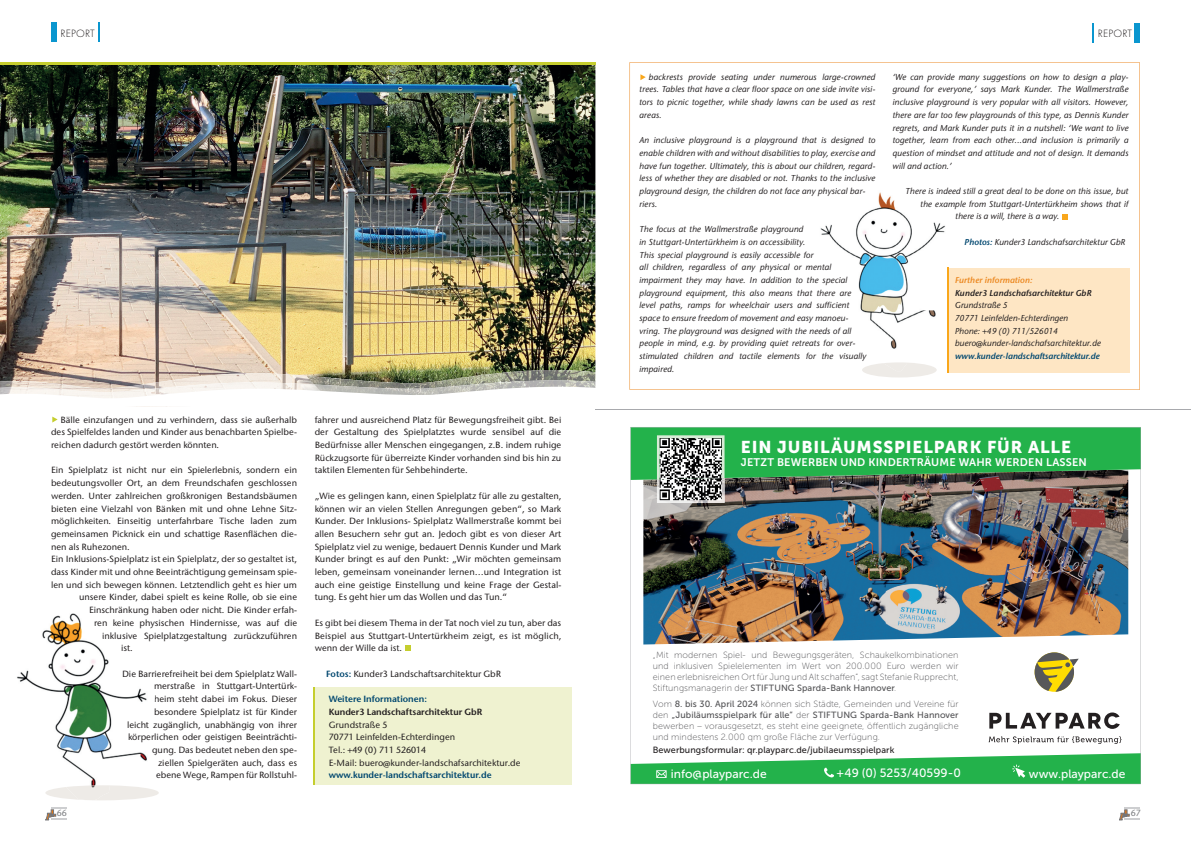
<style>
.page{position:relative;width:1191px;height:842px;background:#fff}
.page>*{position:absolute;margin:0;border:0;box-sizing:border-box;transform-origin:0 0}
.t1{font:17px "Museo Sans 900";letter-spacing:.05em;color:#fff}
.t2{font:12px "Museo Sans 500";color:#fff}
.t3{font:11px "Museo Sans 700";letter-spacing:.015em;color:#fff}
.t4{font:300 11px "Futura PT";letter-spacing:.015em;color:#231f20}
.t5{font:500 9px/12.7px "Stone Sans ITC";color:#231f20;text-align:justify}
.t6{font:9px/10.8px "Museo Sans 100";letter-spacing:.01em;color:#535355;text-align:justify}
.t7{font:9px "Museo Sans 500";letter-spacing:.01em;color:#535355}
.t8{font:600 9px "Stone Sans ITC";color:#00476f}
.t9{font:9px "Museo Sans 500";letter-spacing:.01em;color:#231f20}
.t10{font:600 9px "Stone Sans ITC";color:#231f20}
.t11{font:500 9px "Stone Sans ITC";color:#808285}
.t12{font:italic 500 8.6px/12.7px "Stone Sans ITC";letter-spacing:.015em;color:#231f20}
.t13{font:italic 600 8.6px "Stone Sans ITC";color:#00476f}
.t14{font:italic 600 8.6px "Stone Sans ITC";letter-spacing:.01em;color:#231f20}
.t15{font:italic 600 8.6px "Stone Sans ITC";letter-spacing:.01em;color:#ec8922}
.s1{font-weight:600;color:#00476f}
.s2{font-family:"Museo Sans 100"}
.s3{font-family:"Museo Sans 500"}
</style>
<div class="page">
<img style="left:0;top:64px;width:595px;height:306px">
<img style="left:0;top:370px;width:595px;height:2px">
<svg style="left:0;top:372px;width:596px;height:35px"></svg>
<div style="left:314px;top:687px;width:258px;height:98px;background:#eff2d0"></div>
<hr style="left:313px;top:687px;width:1px;height:98px;background:#c5ce2e">
<svg style="left:1092px;top:23px;width:1px;height:20px"></svg>
<div style="left:1134px;top:23px;width:5px;height:20px;background:#0a96cf"></div>
<div style="left:51px;top:23px;width:5px;height:19px;background:#0a96cf"></div>
<svg style="left:98px;top:23px;width:1px;height:19px"></svg>
<svg style="left:46px;top:807px;width:21px;height:13px"></svg>
<svg style="left:1119px;top:807px;width:21px;height:13px"></svg>
<hr style="left:0;top:62px;width:595px;height:2px;background:#c5ce2e">
<svg style="left:52px;top:417px;width:6px;height:6px"></svg>
<hr style="left:595px;top:409px;width:596px;height:1px;background:#a8a9ad">
<img style="left:630px;top:427px;width:510px;height:357px">
<img style="left:17px;top:613px;width:130px;height:172px">
<svg style="left:405px;top:645px;width:5px;height:6px"></svg>
<svg style="left:629px;top:62px;width:511px;height:328px"></svg>
<svg style="left:45px;top:785px;width:114px;height:15px"></svg>
<img style="left:66px;top:785px;width:44px;height:15px">
<svg style="left:862px;top:363px;width:74px;height:14px"></svg>
<img style="left:883px;top:362px;width:24px;height:9px">
<p class="t4" style="left:60px;top:28px;width:36px">REPORT</p>
<p class="t4" style="left:1097px;top:29px;width:36px">REPORT</p>
<p class="t5" style="left:51px;top:414px;width:248px;text-indent:9px">Bälle einzufangen und zu verhindern, dass sie außerhalb des Spielfeldes landen und Kinder aus benachbarten Spielbe&shy;reichen dadurch gestört werden könnten.</p>
<p class="t5" style="left:51px;top:465px;width:248px">Ein Spielplatz ist nicht nur ein Spielerlebnis, sondern ein</p>
<p class="t5" style="left:51px;top:478px;width:248px">bedeutungsvoller Ort, an dem Freundschafen geschlossen</p>
<p class="t5" style="left:51px;top:490px;width:248px">werden. Unter zahlreichen großkronigen Bestandsbäumen</p>
<p class="t5" style="left:51px;top:503px;width:248px">bieten eine Vielzahl von Bänken mit und ohne Lehne Sitz-</p>
<p class="t5" style="left:51px;top:516px;width:248px">möglichkeiten. Einseitig unterfahrbare Tische laden zum</p>
<p class="t5" style="left:51px;top:528px;width:248px">gemeinsamen Picknick ein und schattige Rasenflächen die-</p>
<p class="t5" style="left:51px;top:541px;width:80px">nen als Ruhezonen.</p>
<p class="t5" style="left:51px;top:554px;width:248px">Ein Inklusions-Spielplatz ist ein Spielplatz, der so gestaltet ist,</p>
<p class="t5" style="left:51px;top:566px;width:248px">dass Kinder mit und ohne Beeinträchtigung gemeinsam spie-</p>
<p class="t5" style="left:51px;top:579px;width:248px">len und sich bewegen können. Letztendlich geht es hier um</p>
<p class="t5" style="left:79px;top:592px;width:220px">unsere Kinder, dabei spielt es keine Rolle, ob sie eine</p>
<p class="t5" style="left:89px;top:605px;width:210px">Einschränkung haben oder nicht. Die Kinder erfah-</p>
<p class="t5" style="left:94px;top:617px;width:205px">ren keine physischen Hindernisse, was auf die</p>
<p class="t5" style="left:102px;top:630px;width:197px">inklusive Spielplatzgestaltung zurückzuführen</p>
<p class="t5" style="left:121px;top:643px;width:13px">ist.</p>
<p class="t5" style="left:122px;top:668px;width:177px;text-align:right">Die Barrierefreiheit bei dem Spielplatz Wall&shy;merstraße in Stuttgart-Untertürk-<br>heim steht dabei im Fokus. Dieser besondere Spielplatz ist für Kinder<br>leicht zugänglich, unabhängig von ihrer körperlichen oder geistigen Beeinträchti&shy;gung. Das bedeutet neben den spe-<br>ziellen Spielgeräten auch, dass es<br>ebene Wege, Rampen für Rollstuhl-</p>
<p class="t5" style="left:315px;top:414px;width:248px">fahrer und ausreichend Platz für Bewegungsfreiheit gibt. Bei der Gestaltung des Spielplatztes wurde sensibel auf die Bedürfnisse aller Menschen eingegangen, z.B. indem ruhige Rückzugsorte für überreizte Kinder vorhanden sind bis hin zu taktilen Elementen für Sehbehinderte.</p>
<p class="t5" style="left:315px;top:490px;width:248px">„Wie es gelingen kann, einen Spielplatz für alle zu gestalten, können wir an vielen Stellen Anregungen geben“, so Mark Kunder. Der Inklusions- Spielplatz Wallmerstraße kommt bei allen Besuchern sehr gut an. Jedoch gibt es von dieser Art Spielplatz viel zu wenige, bedauert Dennis Kunder und Mark Kunder bringt es auf den Punkt: „Wir möchten gemeinsam leben, gemeinsam voneinander lernen…und Integration ist auch eine geistige Einstellung und keine Frage der Gestal&shy;tung. Es geht hier um das Wollen und das Tun.“</p>
<p class="t5" style="left:315px;top:617px;width:248px">Es gibt bei diesem Thema in der Tat noch viel zu tun, aber das Beispiel aus Stuttgart-Untertürkheim zeigt, es ist möglich, wenn der Wille da ist.</p>
<p class="t5" style="left:326px;top:668px;width:177px"><span class="s1">Fotos:</span> Kunder3 Landschaftsarchitektur GbR</p>
<p class="t8" style="left:329px;top:696px;width:100px">Weitere Informationen:</p>
<p class="t10" style="left:329px;top:708px;width:155px">Kunder3 Landschaftsarchitektur GbR</p>
<p class="t5" style="left:329px;top:719px;width:193px;text-align:left">Grundstraße 5<br>70771 Leinfelden-Echterdingen<br>Tel.: +49 (0) 711 526014<br>E-Mail: buero@kunder-landschafsarchitektur.de</p>
<p class="t8" style="left:329px;top:772px;width:164px">www.kunder-landschaftsarchitektur.de</p>
<p class="t12" style="left:639px;top:71px;width:238px;text-align:justify;text-indent:9px">backrests provide seating under numerous large-crowned trees. Tables that have a clear floor space on one side invite visi&shy;tors to picnic together, while shady lawns can be used as rest areas.</p>
<p class="t12" style="left:639px;top:135px;width:238px">An inclusive playground is a playground that is designed to enable children with and without disabilities to play, exercise and have fun together. Ultimately, this is about our children, regard&shy;less of whether they are disabled or not. Thanks to the inclusive playground design, the children do not face any physical bar&shy;riers.</p>
<p class="t12" style="left:639px;top:224px;width:229px">The focus at the Wallmerstraße playground<br>in Stuttgart-Untertürkheim is on accessibility.<br>This special playground is easily accessible for<br>all children, regardless of any physical or mental impairment they may have. In addition to the special playground equipment, this also means that there are level paths, ramps for wheelchair users and sufficient space to ensure freedom of movement and easy manoeu&shy;vring. The playground was designed with the needs of all people in mind, e.g. by providing quiet retreats for over&shy;stimulated children and tactile elements for the visually impaired.</p>
<p class="t12" style="left:892px;top:71px;width:237px;text-align:justify">‘We can provide many suggestions on how to design a play&shy;ground for everyone,’ says Mark Kunder. The Wallmerstraße inclusive playground is very popular with all visitors. However, there are far too few playgrounds of this type, as Dennis Kunder regrets, and Mark Kunder puts it in a nutshell: ‘We want to live together, learn from each other...and inclusion is primarily a question of mindset and attitude and not of design. It demands will and action.’</p>
<p class="t12" style="left:905px;top:186px;width:224px">There is indeed still a great deal to be done on this issue, but</p>
<p class="t12" style="left:920px;top:198px;width:210px">the example from Stuttgart-Untertürkheim shows that if</p>
<p class="t12" style="left:955px;top:211px;width:105px">there is a will, there is a way.</p>
<p class="t12" style="left:964px;top:236px;width:162px"><span class="s1">Photos:</span> Kunder3 Landschafsarchitektur GbR</p>
<p class="t15" style="left:954px;top:277px;width:79px">Further information:</p>
<p class="t14" style="left:954px;top:289px;width:138px">Kunder3 Landschafsarchitektur GbR</p>
<p class="t12" style="left:954px;top:300px;width:147px">Grundstraße 5<br>70771 Leinfelden-Echterdingen<br>Phone: +49 (0) 711/526014 buero@kunder-landschafsarchitektur.de</p>
<p class="t13" style="left:954px;top:353px;width:146px">www.kunder-landschaftsarchitektur.de</p>
<h1 class="t1" style="left:741px;top:437px;width:331px">EIN JUBILÄUMSSPIELPARK FÜR ALLE</h1>
<p class="t3" style="left:741px;top:456px;width:347px">JETZT BEWERBEN UND KINDERTRÄUME WAHR WERDEN LASSEN</p>
<p class="t6" style="left:653px;top:650px;width:307px">„Mit modernen Spiel- und Bewegungsgeräten, Schaukelkombinationen und inklusiven Spielelementen im Wert von 200.000 Euro werden wir einen erlebnisreichen Ort für Jung und Alt schaffen“, sagt Stefanie Rupprecht,</p>
<p class="t7" style="left:653px;top:684px;width:245px"><span class="s2">Stiftungsmanagerin der</span> STIFTUNG Sparda-Bank Hannover<span class="s2">.</span></p>
<p class="t6" style="left:653px;top:700px;width:307px">Vom <span class="s3">8. bis 30. April 2024</span> können sich Städte, Gemeinden und Vereine für</p>
<p class="t7" style="left:653px;top:712px;width:307px"><span class="s2">den</span> „Jubiläumsspielpark für alle“ <span class="s2">der</span> STIFTUNG Sparda-Bank Hannover</p>
<p class="t6" style="left:653px;top:721px;width:307px">bewerben – vorausgesetzt, es steht eine geeignete, öffentlich zugängliche und mindestens 2.000 qm große Fläche zur Verfügung.</p>
<p class="t9" style="left:653px;top:746px;width:243px">Bewerbungsformular: qr.playparc.de/jubilaeumsspielpark</p>
<h2 class="t2" style="left:671px;top:769px;width:97px">info@playparc.de</h2>
<h2 class="t2" style="left:836px;top:768px;width:126px">+49 (0) 5253/40599-0</h2>
<h2 class="t2" style="left:1029px;top:769px;width:98px">www.playparc.de</h2>
<p class="t11" style="left:57px;top:810px;width:11px">66</p>
<p class="t11" style="left:1131px;top:810px;width:11px">67</p>
</div>
